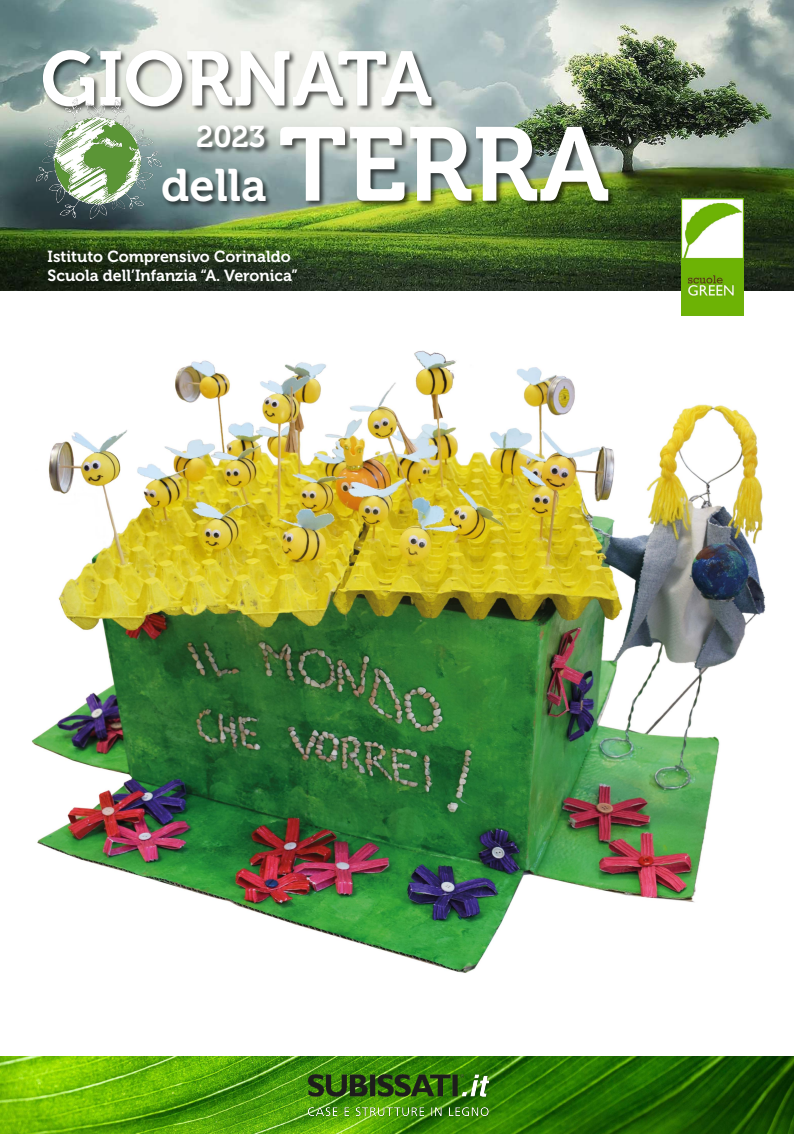
<style>
.page{position:relative;width:794px;height:1134px;background:#fff}
.page>*{position:absolute;margin:0;border:0;box-sizing:border-box;transform-origin:0 0}
.t1{font:104px "Museo 700";color:#fff}
.t2{font:76.64px "Museo 700";color:#fff}
.t3{font:45.44px "Museo 700";color:#fff}
.t4{font:30px "Museo 700";color:#fff}
.t5{font:16px/19.2px "Museo 700";color:#fff}
</style>
<div class="page">
<img style="left:32px;top:311px;width:734px;height:662px">
<img style="left:0;top:1057px;width:794px;height:77px">
<img style="left:294px;top:1056px;width:206px;height:78px">
<img style="left:0;top:0;width:794px;height:290px">
<img style="left:681px;top:198px;width:62px;height:117px">
<img style="left:37px;top:37px;width:581px;height:197px">
<img style="left:193px;top:118px;width:81px;height:45px">
<img style="left:29px;top:89px;width:141px;height:138px">
<h2 class="t2" style="left:41px;top:36px;width:393px">GIORNATA</h2>
<h3 class="t4" style="left:196px;top:120px;width:71px">2023</h3>
<h3 class="t3" style="left:161px;top:160px;width:107px">della</h3>
<h1 class="t1" style="left:279px;top:107px;width:332px">TERRA</h1>
<p class="t5" style="left:48px;top:247px;width:252px">Istituto Comprensivo Corinaldo<br>Scuola dell’Infanzia “A. Veronica”</p>
</div>
